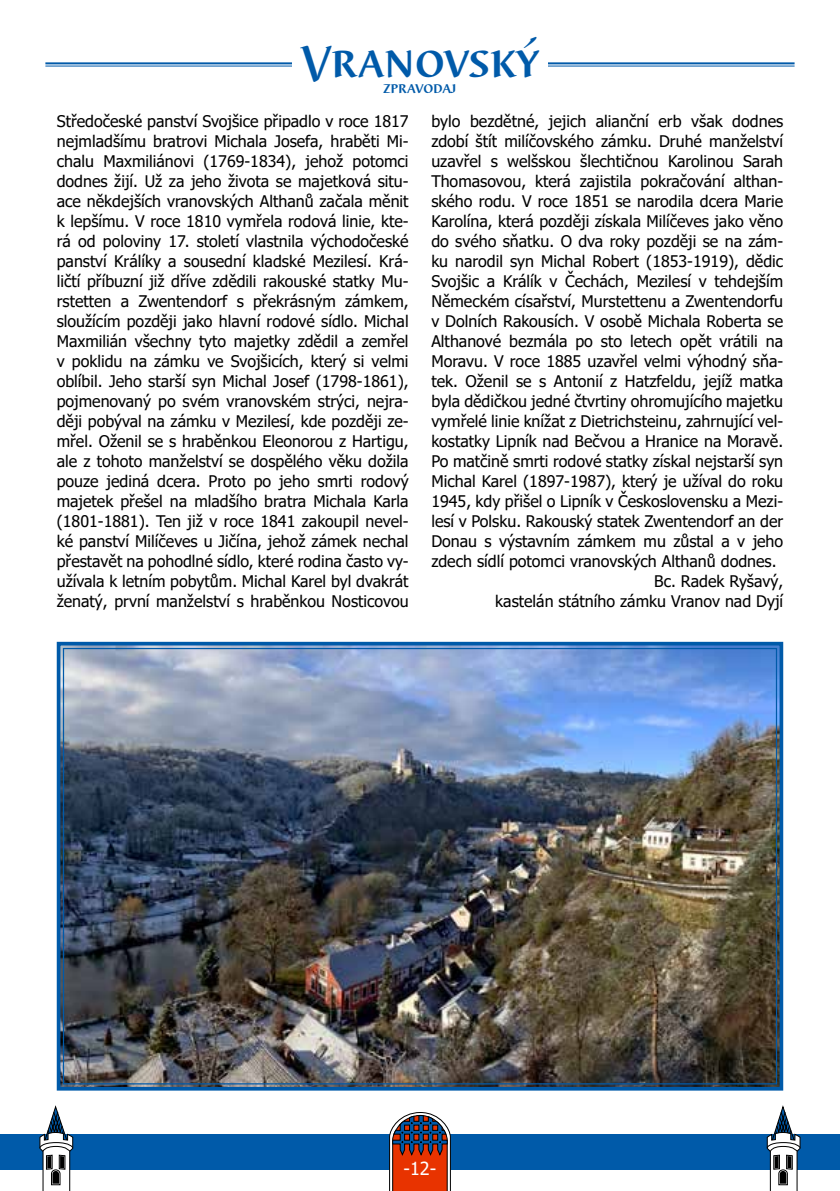
<style>
.page{position:relative;width:840px;height:1191px;background:#fff}
.page>*{position:absolute;margin:0;border:0;box-sizing:border-box;transform-origin:0 0}
.t1{font:500 46px "Barbedor DCDOT";color:#005aa9}
.t2{font:18px "Tahoma";color:#fff}
.t3{font:16px/20px "Tahoma";color:#000;text-align:justify}
.t4{font:500 15.4px "Barbedor DCDOT";color:#005aa9}
</style>
<div class="page">
<hr style="left:45px;top:62px;width:749px;height:2px;background:#005aa9">
<hr style="left:45px;top:66px;width:749px;height:1px;background:#005aa9">
<div style="left:292px;top:0;width:255px;height:102px;background:#fff"></div>
<img style="left:56px;top:641px;width:728px;height:450px">
<div style="left:0;top:1134px;width:839px;height:35px;background:#005aa9"></div>
<svg style="left:766px;top:1105px;width:34px;height:86px"></svg>
<svg style="left:39px;top:1105px;width:34px;height:86px"></svg>
<svg style="left:388px;top:1112px;width:63px;height:79px"></svg>
<h1 class="t1" style="left:301px;top:35px;width:238px">Vranovský</h1>
<p class="t4" style="left:383px;top:79px;width:74px">zpravodaj</p>
<p class="t3" style="left:57px;top:112px;width:353px">Středočeské panství Svojšice připadlo v roce 1817 nejmladšímu bratrovi Michala Josefa, hraběti Mi&shy;chalu Maxmiliánovi (1769-1834), jehož potomci dodnes žijí. Už za jeho života se majetková situ&shy;ace někdejších vranovských Althanů začala měnit k lepšímu. V roce 1810 vymřela rodová linie, kte&shy;rá od poloviny 17. století vlastnila východočeské panství Králíky a sousední kladské Mezilesí. Krá&shy;ličtí příbuzní již dříve zdědili rakouské statky Mu&shy;rstetten a Zwentendorf s překrásným zámkem, sloužícím později jako hlavní rodové sídlo. Michal Maxmilián všechny tyto majetky zdědil a zemřel v poklidu na zámku ve Svojšicích, který si velmi oblíbil. Jeho starší syn Michal Josef (1798-1861), pojmenovaný po svém vranovském strýci, nejra&shy;ději pobýval na zámku v Mezilesí, kde později ze&shy;mřel. Oženil se s hraběnkou Eleonorou z Hartigu, ale z tohoto manželství se dospělého věku dožila pouze jediná dcera. Proto po jeho smrti rodový majetek přešel na mladšího bratra Michala Karla (1801-1881). Ten již v roce 1841 zakoupil nevel&shy;ké panství Milíčeves u Jičína, jehož zámek nechal přestavět na pohodlné sídlo, které rodina často vy&shy;užívala k letním pobytům. Michal Karel byl dvakrát ženatý, první manželství s hraběnkou Nosticovou</p>
<p class="t3" style="left:431px;top:112px;width:353px">bylo bezdětné, jejich alianční erb však dodnes</p>
<p class="t3" style="left:431px;top:132px;width:353px">zdobí štít milíčovského zámku. Druhé manželství</p>
<p class="t3" style="left:431px;top:152px;width:353px">uzavřel s welšskou šlechtičnou Karolinou Sarah</p>
<p class="t3" style="left:431px;top:172px;width:353px">Thomasovou, která zajistila pokračování althan-</p>
<p class="t3" style="left:431px;top:192px;width:353px">ského rodu. V roce 1851 se narodila dcera Marie</p>
<p class="t3" style="left:431px;top:212px;width:353px">Karolína, která později získala Milíčeves jako věno</p>
<p class="t3" style="left:431px;top:232px;width:353px">do svého sňatku. O dva roky později se na zám-</p>
<p class="t3" style="left:431px;top:252px;width:353px">ku narodil syn Michal Robert (1853-1919), dědic</p>
<p class="t3" style="left:431px;top:272px;width:353px">Svojšic a Králík v Čechách, Mezilesí v tehdejším</p>
<p class="t3" style="left:431px;top:292px;width:353px">Německém císařství, Murstettenu a Zwentendorfu</p>
<p class="t3" style="left:431px;top:312px;width:353px">v Dolních Rakousích. V osobě Michala Roberta se</p>
<p class="t3" style="left:431px;top:332px;width:353px">Althanové bezmála po sto letech opět vrátili na</p>
<p class="t3" style="left:431px;top:352px;width:353px">Moravu. V roce 1885 uzavřel velmi výhodný sňa-</p>
<p class="t3" style="left:431px;top:372px;width:353px">tek. Oženil se s Antonií z Hatzfeldu, jejíž matka</p>
<p class="t3" style="left:431px;top:392px;width:353px">byla dědičkou jedné čtvrtiny ohromujícího majetku</p>
<p class="t3" style="left:431px;top:412px;width:353px">vymřelé linie knížat z Dietrichsteinu, zahrnující vel-</p>
<p class="t3" style="left:431px;top:432px;width:353px">kostatky Lipník nad Bečvou a Hranice na Moravě.</p>
<p class="t3" style="left:431px;top:452px;width:353px">Po matčině smrti rodové statky získal nejstarší syn</p>
<p class="t3" style="left:431px;top:472px;width:353px">Michal Karel (1897-1987), který je užíval do roku</p>
<p class="t3" style="left:431px;top:492px;width:353px">1945, kdy přišel o Lipník v Československu a Mezi-</p>
<p class="t3" style="left:431px;top:512px;width:353px">lesí v Polsku. Rakouský statek Zwentendorf an der</p>
<p class="t3" style="left:431px;top:532px;width:353px">Donau s výstavním zámkem mu zůstal a v jeho</p>
<p class="t3" style="left:431px;top:552px;width:346px">zdech sídlí potomci vranovských Althanů dodnes.</p>
<p class="t3" style="left:654px;top:572px;width:130px">Bc. Radek Ryšavý,</p>
<p class="t3" style="left:495px;top:592px;width:289px">kastelán státního zámku Vranov nad Dyjí</p>
<p class="t2" style="left:403px;top:1156px;width:34px">-12-</p>
</div>
